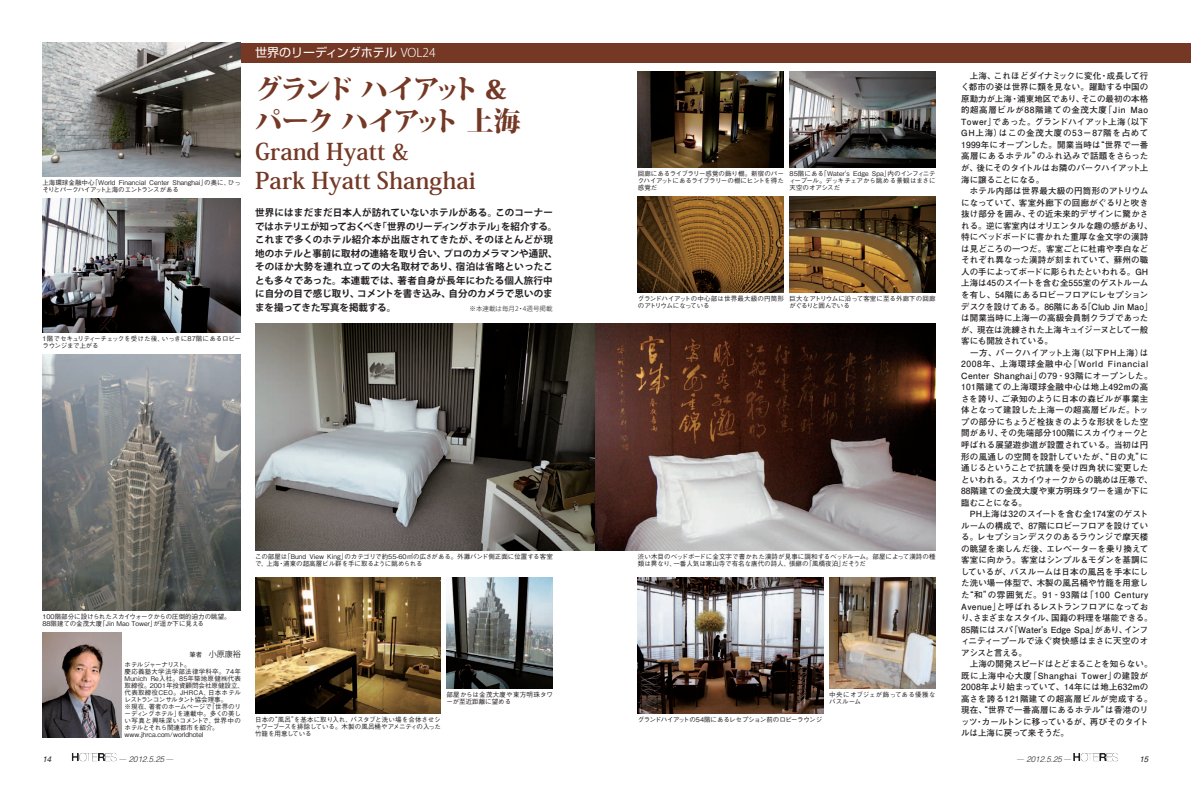
<style>
.page{position:relative;width:1191px;height:794px;background:#fff}
.page>*{position:absolute;margin:0;border:0;box-sizing:border-box;transform-origin:0 0}
.t1{font:800 27px/32px "Koz Min Pro";letter-spacing:-.06em;color:#743824}
.t2{font:700 23px/29px "Koz Min Pro";color:#743824}
.t3{font:12px "Shin Go Pro";color:#fff}
.t4{font:700 9.5px/13.5px "Koz Go Pro";letter-spacing:.01em;color:#231f20}
.t5{font:700 8.5px/11.5px "Futo Go B101 Pro";letter-spacing:.015em;color:#231f20}
.t6{font:italic 300 8px "Helvetica";color:#231f20}
.t7{font:8px "Koz Go Pro";color:#231f20}
.t8{font:italic 8px "Helvetica";color:#231f20}
.t9{font:500 6.5px/7px "Gothic BBB Pro";color:#231f20}
.t10{font:500 6.5px "Gothic BBB Pro";letter-spacing:-.035em;color:#231f20}
.t11{font:500 6.5px/7px "Gothic BBB Pro";letter-spacing:.02em;color:#231f20}
.t12{font:300 6.5px "Koz Go Pro";color:#231f20}
.s1{font-family:"Koz Go Pro";font-weight:300}
.s2{font-family:"Gothic BBB Pro";font-weight:500;font-size:6.5px}
.s3{font-family:"Koz Go Pro";font-weight:200;font-style:normal;font-size:7px}
</style>
<div class="page">
<svg style="left:72px;top:753px;width:45px;height:8px"></svg>
<img style="left:42px;top:632px;width:80px;height:105px">
<img style="left:42px;top:355px;width:199px;height:255px">
<img style="left:42px;top:199px;width:199px;height:133px">
<img style="left:42px;top:43px;width:199px;height:133px">
<img style="left:255px;top:324px;width:680px;height:226px">
<div style="left:241px;top:43px;width:354px;height:20px;background:#743824"></div>
<img style="left:255px;top:577px;width:186px;height:136px">
<img style="left:446px;top:577px;width:107px;height:111px">
<svg style="left:1073px;top:753px;width:45px;height:8px"></svg>
<div style="left:595px;top:43px;width:596px;height:20px;background:#743824"></div>
<img style="left:638px;top:71px;width:146px;height:97px">
<img style="left:789px;top:71px;width:146px;height:97px">
<img style="left:789px;top:196px;width:146px;height:96px">
<img style="left:638px;top:196px;width:146px;height:96px">
<img style="left:638px;top:577px;width:185px;height:136px">
<img style="left:829px;top:577px;width:106px;height:111px">
<p class="t9" style="left:42px;top:178px;width:200px">上海環球金融中心「World Financial Center Shanghai」の奥に、ひっそりとパークハイアット上海のエントランスがある</p>
<p class="t9" style="left:42px;top:334px;width:200px">1階でセキュリティーチェックを受けた後、いっきに87階にあるロビーラウンジまで上がる</p>
<h3 class="t3" style="left:255px;top:43px;width:182px">世界のリーディングホテル <span class="s1">VOL24</span></h3>
<h1 class="t1" style="left:255px;top:72px;width:267px">グランドハイアット＆パークハイアット上海</h1>
<h2 class="t2" style="left:255px;top:136px;width:222px">Grand Hyatt &amp;<br>Park Hyatt Shanghai</h2>
<p class="t4" style="left:255px;top:207px;width:304px">世界にはまだまだ日本人が訪れていないホテルがある。このコーナーではホテリエが知っておくべき「世界のリーディングホテル」を紹介する。これまで多くのホテル紹介本が出版されてきたが、そのほとんどが現地のホテルと事前に取材の連絡を取り合い、プロのカメラマンや通訳、そのほか大勢を連れ立っての大名取材であり、宿泊は省略といったことも多々であった。本連載では、著者自身が長年にわたる個人旅行中に自分の目で感じ取り、コメントを書き込み、自分のカメラで思いのままを撮ってきた写真を掲載する。</p>
<p class="t12" style="left:469px;top:304px;width:85px">※本連載は毎月2・4週号掲載</p>
<p class="t9" style="left:255px;top:552px;width:299px">この部屋は「Bund View King」のカテゴリで約55-60㎡の広さがある。外灘バンド側正面に位置する客室で、上海・浦東の超高層ビル群を手に取るように眺められる</p>
<p class="t9" style="left:42px;top:612px;width:190px">100階部分に設けられたスカイウォークからの圧倒的迫力の眺望。<br>88階建ての金茂大廈「Jin Mao Tower」が遥か下に見える</p>
<p class="t7" style="left:189px;top:649px;width:53px"><span class="s2">筆者　</span>小原康裕</p>
<p class="t9" style="left:125px;top:660px;width:121px">ホテルジャーナリスト。<br>慶応義塾大学法学部法律学科卒。74年<br>Munich Re入社。85年築地原健㈱代表取締役。2001年投資顧問会社原健設立、代表取締役CEO。JHRCA、日本ホテルレストランコンサルタント協会理事。<br>※現在、著者のホームページで「世界のリーディングホテル」を連載中。多くの美しい写真と興味深いコメントで、世界中のホテルとそれら関連都市を紹介。www.jhrca.com/worldhotel</p>
<p class="t8" style="left:42px;top:754px;width:12px">14</p>
<p class="t6" style="left:120px;top:753px;width:56px"><span class="s3">―</span> 2012.5.25 <span class="s3">―</span></p>
<p class="t11" style="left:446px;top:690px;width:108px">部屋からは金茂大廈や東方明珠タワーが至近距離に望める</p>
<p class="t9" style="left:255px;top:715px;width:187px;text-align:justify">日本の“風呂”を基本に取り入れ、バスタブと洗い場を合体させシャワーブースを排除している。木製の風呂桶やアメニティの入った竹籠を用意している</p>
<p class="t9" style="left:638px;top:169px;width:147px;text-align:justify">回廊にあるライブラリー感覚の飾り棚。新宿のパークハイアットにあるライブラリーの棚にヒントを得た感覚だ</p>
<p class="t9" style="left:789px;top:169px;width:147px;text-align:justify">85階にある「Water's Edge Spa」内のインフィニティープール。デッキチェアから眺める景観はまさに天空のオアシスだ</p>
<p class="t9" style="left:638px;top:294px;width:147px">グランドハイアットの中心部は世界最大級の円筒形のアトリウムになっている</p>
<p class="t9" style="left:789px;top:294px;width:147px">巨大なアトリウムに沿って客室に至る外廊下の回廊がぐるりと囲んでいる</p>
<p class="t9" style="left:638px;top:552px;width:299px">渋い木目のベッドボードに金文字で書かれた漢詩が見事に調和するベッドルーム。部屋によって漢詩の種類は異なり、一番人気は寒山寺で有名な唐代の詩人、張継の「風橋夜泊」だそうだ</p>
<p class="t9" style="left:829px;top:690px;width:108px">中央にオブジェが飾ってある優雅なバスルーム</p>
<p class="t10" style="left:638px;top:714px;width:186px">グランドハイアットの54階にあるレセプション前のロビーラウンジ</p>
<p class="t5" style="left:961px;top:69px;width:189px;text-align:justify;text-indent:9px">上海、これほどダイナミックに変化・成長して行く都市の姿は世界に類を見ない。躍動する中国の原動力が上海・浦東地区であり、そこの最初の本格的超高層ビルが88階建ての金茂大廈「Jin Mao Tower」であった。グランドハイアット上海（以下GH上海）はこの金茂大廈の53－87階を占めて1999年にオープンした。開業当時は“世界で一番高層にあるホテル”のふれ込みで話題をさらったが、後にそのタイトルはお隣のパークハイアット上海に譲ることになる。</p>
<p class="t5" style="left:961px;top:184px;width:193px;text-indent:9px">ホテル内部は世界最大級の円筒形のアトリウムになっていて、客室外廊下の回廊がぐるりと吹き抜け部分を囲み、その近未来的デザインに驚かされる。逆に客室内はオリエンタルな趣の感があり、特にベッドボードに書かれた重厚な金文字の漢詩は見どころの一つだ。客室ごとに杜甫や李白などそれぞれ異なった漢詩が刻まれていて、蘇州の職人の手によってボードに彫られたといわれる。GH上海は45のスイートを含む全555室のゲストルームを有し、54階にあるロビーフロアにレセプションデスクを設けてある。86階にある「Club Jin Mao」は開業当時に上海一の高級会員制クラブであったが、現在は洗練された上海キュイジーヌとして一般客にも開放されている。</p>
<p class="t5" style="left:961px;top:345px;width:193px;text-indent:9px">一方、パークハイアット上海（以下PH上海）は<br>2008年、上海環球金融中心「World Financial<br>Center Shanghai」の79‐93階にオープンした。<br>101階建ての上海環球金融中心は地上492mの高さを誇り、ご承知のように日本の森ビルが事業主体となって建設した上海一の超高層ビルだ。トップの部分にちょうど栓抜きのような形状をした空間があり、その先端部分100階にスカイウォークと呼ばれる展望遊歩道が設置されている。当初は円形の風通しの空間を設計していたが、“日の丸”に通じるということで抗議を受け四角状に変更したといわれる。スカイウォークからの眺めは圧巻で、<br>88階建ての金茂大廈や東方明珠タワーを遥か下に臨むことになる。</p>
<p class="t5" style="left:961px;top:507px;width:193px;text-indent:9px">PH上海は32のスイートを含む全174室のゲストルームの構成で、87階にロビーフロアを設けている。レセプションデスクのあるラウンジで摩天楼の眺望を楽しんだ後、エレベーターを乗り換えて客室に向かう。客室はシンプル＆モダンを基調にしているが、バスルームは日本の風呂を手本にした洗い場一体型で、木製の風呂桶や竹籠を用意した“和”の雰囲気だ。91‐93階は「100 Century<br>Avenue」と呼ばれるレストランフロアになっており、さまざまなスタイル、国籍の料理を堪能できる。<br>85階にはスパ「Water's Edge Spa」があり、インフィニティープールで泳ぐ爽快感はまさに天空のオアシスと言える。</p>
<p class="t5" style="left:961px;top:657px;width:193px;text-indent:9px">上海の開発スピードはとどまることを知らない。既に上海中心大廈「Shanghai Tower」の建設が<br>2008年より始まっていて、14年には地上632mの高さを誇る121階建ての超高層ビルが完成する。現在、“世界で一番高層にあるホテル”は香港のリッツ・カールトンに移っているが、再びそのタイトルは上海に戻って来そうだ。</p>
<p class="t6" style="left:1017px;top:753px;width:56px"><span class="s3">―</span> 2012.5.25 <span class="s3">―</span></p>
<p class="t8" style="left:1139px;top:754px;width:12px">15</p>
</div>
